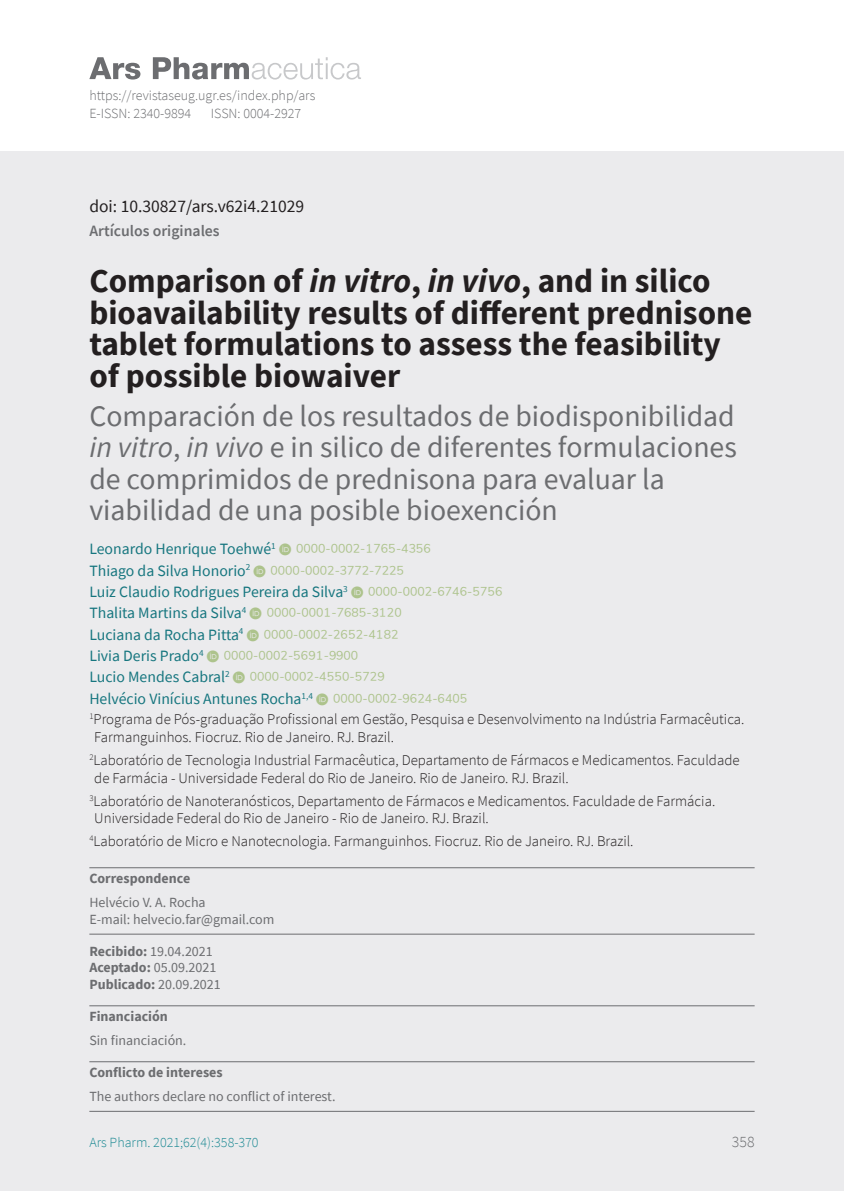
<style>
.page{position:relative;width:844px;height:1191px;background:#fff}
.page>*{position:absolute;margin:0;border:0;box-sizing:border-box;transform-origin:0 0}
.sps_titulo_original{font:700 33.25px/31.5px "Source Sans Pro";color:#231f20}
.sps_titulo_traduc{font:29.75px/31.5px "Source Sans Pro";color:#6c6d70}
.sps_doi{font:17.5px "Source Sans Pro";color:#231f20}
.sps_autores{font:15.75px "Source Sans Pro";color:#16767f}
.sps_seccion{font:600 15.75px "Source Sans Pro";color:#6c6d70}
.t1{font:300 15.75px "Source Sans Pro";color:#6c6d70}
.sps_afiliaciones{font:300 14.88px/17.8px "Source Sans Pro";color:#231f20}
.sps_texto_metadatos{font:14px "Source Sans Pro";color:#6c6d70}
.t2{font:300 14px "Source Sans Pro";color:#6c6d70}
.sps_linea_fin_metada{font:14px "Source Sans Pro";color:#6c6d70}
.sps_titulo_metadatos{font:700 14px "Source Sans Pro";color:#6c6d70}
.t3{font:300 14px "Source Sans Pro";color:#1c8993}
.sps_texto_metadatos-2{font:700 14px "Source Sans Pro";color:#6c6d70}
.s1{font-style:italic}
.s2{font-weight:700}
.s3{font-weight:400}
</style>
<div class="page">
<div style="left:0;top:151px;width:843px;height:1040px;background:#ebebed"></div>
<svg style="left:89px;top:57px;width:272px;height:23px"></svg>
<hr style="left:89px;top:867px;width:665px;height:1px;background:#6c6d70">
<hr style="left:89px;top:933px;width:665px;height:1px;background:#6c6d70">
<hr style="left:89px;top:1005px;width:665px;height:1px;background:#6c6d70">
<hr style="left:89px;top:1061px;width:665px;height:1px;background:#6c6d70">
<hr style="left:89px;top:1111px;width:665px;height:1px;background:#6c6d70">
<p class="t2" style="left:89px;top:86px;width:227px">https://revistaseug.ugr.es/index.php/ars</p>
<p class="t2" style="left:89px;top:105px;width:103px">E-ISSN: 2340-9894</p>
<p class="t2" style="left:211px;top:105px;width:92px">ISSN: 0004-2927</p>
<p class="sps_doi" style="left:89px;top:195px;width:216px">doi: 10.30827/ars.v62i4.21029</p>
<p class="sps_seccion" style="left:89px;top:220px;width:132px">Artículos originales</p>
<p class="sps_titulo_original" style="left:89px;top:265px;width:664px">Comparison of <span class="s1">in vitro</span>, <span class="s1">in vivo</span>, and in silico bioavailability results of different prednisone tablet formulations to assess the feasibility of possible biowaiver</p>
<p class="sps_titulo_traduc" style="left:89px;top:400px;width:648px">Comparación de los resultados de biodisponibilidad <span class="s1">in vitro</span>, <span class="s1">in vivo</span> e in silico de diferentes formulaciones de comprimidos de prednisona para evaluar la viabilidad de una posible bioexención</p>
<p class="sps_autores" style="left:89px;top:539px;width:188px">Leonardo Henrique Toehwé<sup>1</sup></p>
<p class="sps_autores" style="left:89px;top:560px;width:162px">Thiago da Silva Honorio<sup>2</sup></p>
<p class="sps_autores" style="left:89px;top:581px;width:260px">Luiz Claudio Rodrigues Pereira da Silva<sup>3</sup></p>
<p class="sps_autores" style="left:89px;top:603px;width:159px">Thalita Martins da Silva<sup>4</sup></p>
<p class="sps_autores" style="left:89px;top:624px;width:156px">Luciana da Rocha Pitta<sup>4</sup></p>
<p class="sps_autores" style="left:89px;top:646px;width:116px">Livia Deris Prado<sup>4</sup></p>
<p class="sps_autores" style="left:89px;top:667px;width:142px">Lucio Mendes Cabral<sup>2</sup></p>
<p class="sps_autores" style="left:89px;top:688px;width:225px">Helvécio Vinícius Antunes Rocha<sup>1,4</sup></p>
<p class="sps_afiliaciones" style="left:94px;top:710px;width:651px;text-indent:-5px"><sup>1</sup>Programa de Pós-graduação Profissional em Gestão, Pesquisa e Desenvolvimento na Indústria Farmacêutica.<br>Farmanguinhos. Fiocruz. Rio de Janeiro. RJ. Brazil.</p>
<p class="sps_afiliaciones" style="left:94px;top:751px;width:646px;text-indent:-5px"><sup>2</sup>Laboratório de Tecnologia Industrial Farmacêutica, Departamento de Fármacos e Medicamentos. Faculdade de Farmácia - Universidade Federal do Rio de Janeiro. Rio de Janeiro. RJ. Brazil.</p>
<p class="sps_afiliaciones" style="left:94px;top:791px;width:622px;text-indent:-5px"><sup>3</sup>Laboratório de Nanoteranósticos, Departamento de Fármacos e Medicamentos. Faculdade de Farmácia.<br>Universidade Federal do Rio de Janeiro - Rio de Janeiro. RJ. Brazil.</p>
<p class="sps_afiliaciones" style="left:89px;top:832px;width:545px"><sup>4</sup>Laboratório de Micro e Nanotecnologia. Farmanguinhos. Fiocruz. Rio de Janeiro. RJ. Brazil.</p>
<p class="sps_titulo_metadatos" style="left:89px;top:868px;width:102px">Correspondence</p>
<p class="sps_texto_metadatos" style="left:89px;top:893px;width:118px">Helvécio V. A. Rocha</p>
<p class="sps_linea_fin_metada" style="left:89px;top:910px;width:186px">E-mail: helvecio.far@gmail.com</p>
<p class="sps_texto_metadatos" style="left:89px;top:942px;width:125px"><span class="s2">Recibido:</span> 19.04.2021</p>
<p class="sps_texto_metadatos" style="left:89px;top:959px;width:128px"><span class="s2">Aceptado:</span> 05.09.2021</p>
<p class="sps_texto_metadatos-2" style="left:89px;top:975px;width:133px">Publicado: <span class="s3">20.09.2021</span></p>
<p class="sps_titulo_metadatos" style="left:89px;top:1006px;width:80px">Financiación</p>
<p class="sps_texto_metadatos" style="left:89px;top:1031px;width:98px">Sin financiación.</p>
<p class="sps_titulo_metadatos" style="left:89px;top:1062px;width:135px">Conflicto de intereses</p>
<p class="sps_linea_fin_metada" style="left:89px;top:1087px;width:248px">The authors declare no conflict of interest.</p>
<p class="t3" style="left:89px;top:1133px;width:171px">Ars Pharm. 2021;62(4):358-370</p>
<p class="t1" style="left:731px;top:1132px;width:24px">358</p>
</div>
